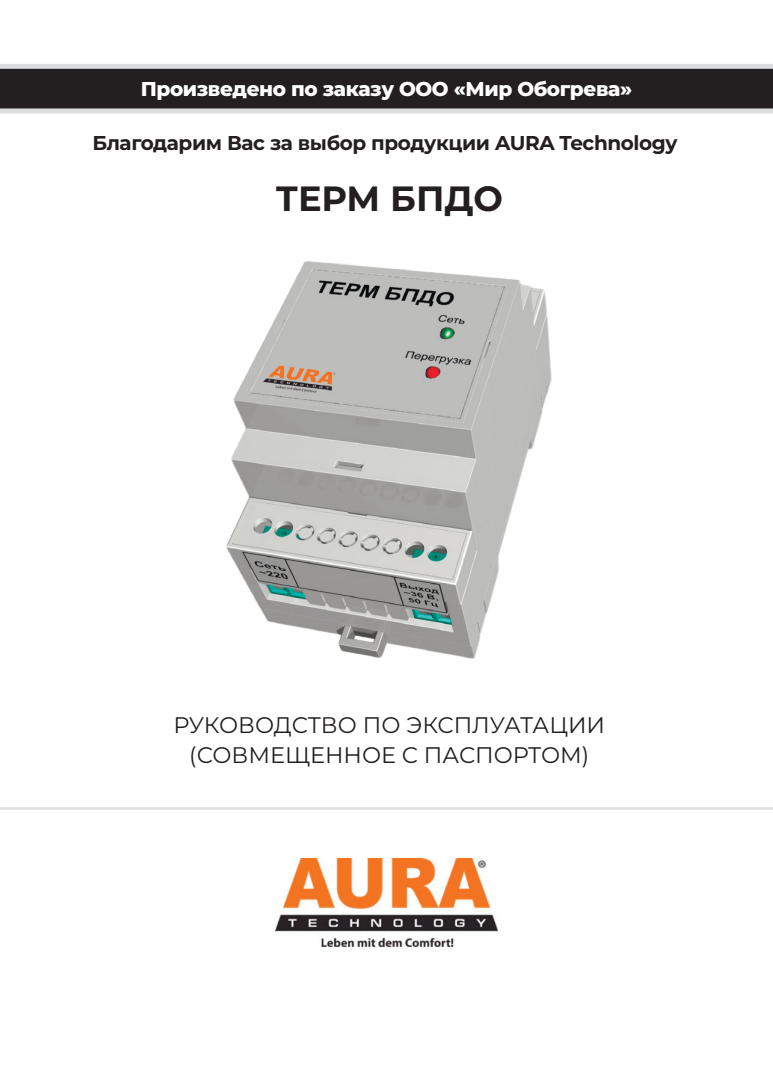
<style>
.page{position:relative;width:773px;height:1078px;background:#fff}
.page>*{position:absolute;margin:0;border:0;box-sizing:border-box;transform-origin:0 0}
.шапка{font:700 35px "Montserrat";color:#231f20}
.шапка-2{font:22.5px "Montserrat";color:#231f20}
.шапка-3{font:700 20px "Montserrat";letter-spacing:-.02em;color:#231f20}
.шапка-4{font:800 20px "Montserrat";letter-spacing:-.02em;color:#fff}
</style>
<div class="page">
<svg style="left:0;top:64px;width:772px;height:49px;background:#464344"></svg>
<hr style="left:0;top:807px;width:772px;height:2px;background:#231f20">
<img style="left:226px;top:261px;width:326px;height:398px">
<img style="left:275px;top:858px;width:222px;height:88px">
<p class="шапка-4" style="left:141px;top:75px;width:493px">Произведено по заказу ООО «Мир Обогрева»</p>
<p class="шапка-3" style="left:93px;top:129px;width:586px">Благодарим Вас за выбор продукции AURA Technology</p>
<p class="шапка" style="left:276px;top:175px;width:229px">ТЕРМ БПДО</p>
<p class="шапка-2" style="left:173px;top:709px;width:433px">РУКОВОДСТВО ПО ЭКСПЛУАТАЦИИ</p>
<p class="шапка-2" style="left:189px;top:739px;width:401px">(СОВМЕЩЕННОЕ С ПАСПОРТОМ)</p>
</div>
